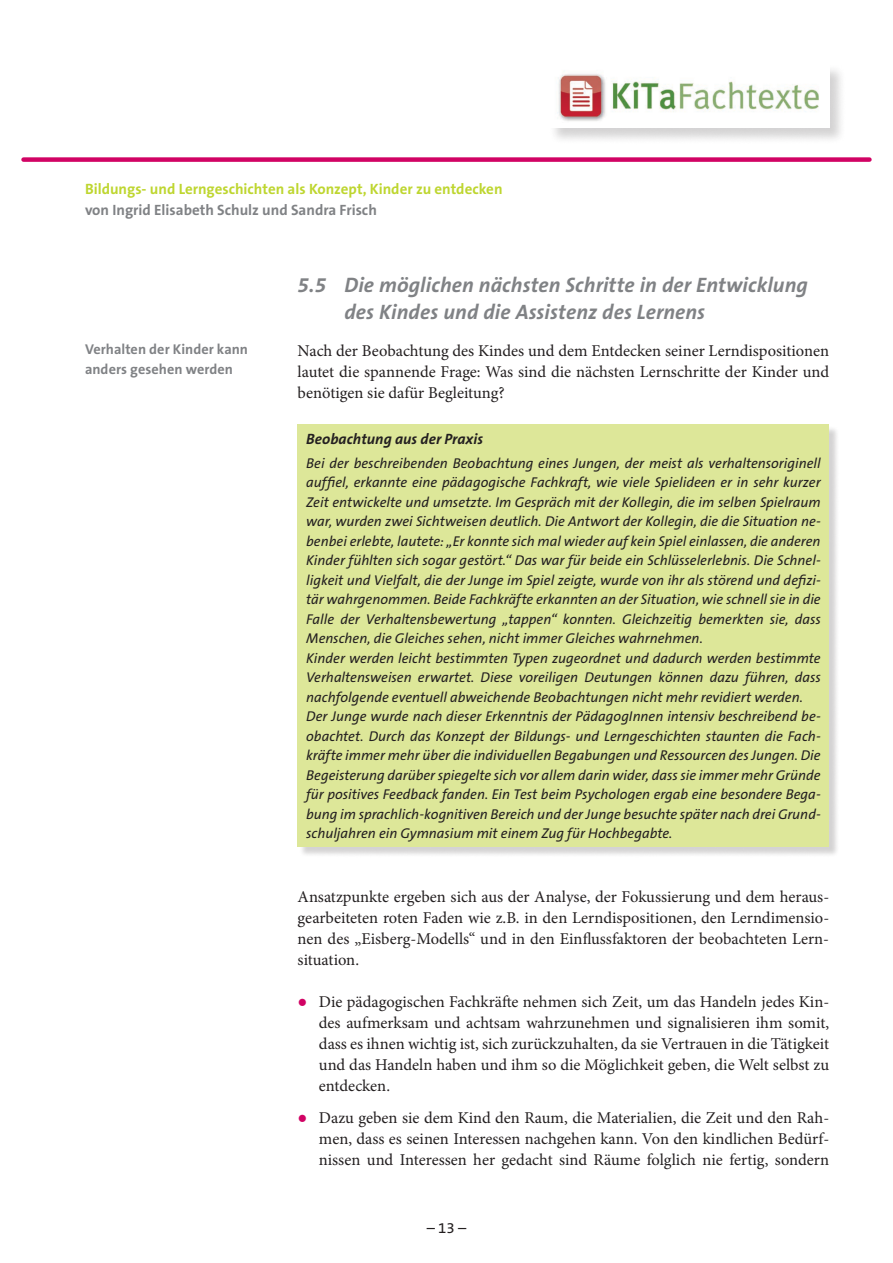
<style>
.page{position:relative;width:893px;height:1263px;background:#fff}
.page>*{position:absolute;margin:0;border:0;box-sizing:border-box;transform-origin:0 0}
.Überschrift_2{font:italic 700 21px/27px "The Sans B7";letter-spacing:.005em;color:#808285}
.Studientext-Fließtex{font:16.5px/21px "Minion Pro";color:#231f20;text-align:justify}
.t1{font:700 15px "The Sans B7";color:#bed630}
.t2{font:700 15px "The Sans B7";color:#808285}
.t3{font:italic 700 15px "The Sans B7";letter-spacing:.005em;color:#231f20}
.t4{font:15px "The Sans B5 Plain";color:#231f20}
.t5{font:italic 14.25px/19.5px "The Sans B5 Plain";color:#231f20}
.t6{font:700 14.25px/19.5px "The Sans B7";letter-spacing:.005em;color:#808285}
.s1{font-family:"Times New Roman";color:#d10364}
</style>
<div class="page">
<div style="left:24px;top:157px;width:845px;height:5px;background:#d10364"></div>
<div style="left:548px;top:63px;width:298px;height:82px;background:#231f20;opacity:.2"></div>
<img style="left:549px;top:64px;width:280px;height:64px">
<div style="left:299px;top:426px;width:541px;height:432px;background:#231f20;opacity:.2"></div>
<div style="left:298px;top:424px;width:531px;height:423px;background:#dde799"></div>
<p class="t1" style="left:85px;top:181px;width:419px">Bildungs- und Lerngeschichten als Konzept, Kinder zu entdecken</p>
<p class="t2" style="left:85px;top:202px;width:293px">von Ingrid Elisabeth Schulz und Sandra Frisch</p>
<p class="t6" style="left:85px;top:340px;width:164px">Verhalten der Kinder kann anders gesehen werden</p>
<p class="Überschrift_2" style="left:344px;top:272px;width:465px;text-indent:-47px">5.5 Die möglichen nächsten Schritte in der Entwicklung des Kindes und die Assistenz des Lernens</p>
<p class="Studientext-Fließtex" style="left:298px;top:340px;width:533px">Nach der Beobachtung des Kindes und dem Entdecken seiner Lerndispositionen lautet die spannende Frage: Was sind die nächsten Lernschritte der Kinder und benötigen sie dafür Begleitung?</p>
<p class="t3" style="left:306px;top:431px;width:178px">Beobachtung aus der Praxis</p>
<p class="t5" style="left:306px;top:454px;width:516px">Bei der beschreibenden Beobachtung eines Jungen, der meist als verhaltensoriginell auffiel, erkannte eine pädagogische Fachkraft, wie viele Spielideen er in sehr kurzer Zeit entwickelte und umsetzte. Im Gespräch mit der Kollegin, die im selben Spielraum war, wurden zwei Sichtweisen deutlich. Die Antwort der Kollegin, die die Situation ne&shy;benbei erlebte, lautete: „Er konnte sich mal wieder auf kein Spiel einlassen, die anderen Kinder fühlten sich sogar gestört.“ Das war für beide ein Schlüsselerlebnis. Die Schnel&shy;ligkeit und Vielfalt, die der Junge im Spiel zeigte, wurde von ihr als störend und defizi&shy;tär wahrgenommen. Beide Fachkräfte erkannten an der Situation, wie schnell sie in die Falle der Verhaltensbewertung „tappen“ konnten. Gleichzeitig bemerkten sie, dass Menschen, die Gleiches sehen, nicht immer Gleiches wahrnehmen.<br>Kinder werden leicht bestimmten Typen zugeordnet und dadurch werden bestimmte Verhaltensweisen erwartet. Diese voreiligen Deutungen können dazu führen, dass nachfolgende eventuell abweichende Beobachtungen nicht mehr revidiert werden.<br>Der Junge wurde nach dieser Erkenntnis der PädagogInnen intensiv beschreibend be&shy;obachtet. Durch das Konzept der Bildungs- und Lerngeschichten staunten die Fach&shy;kräfte immer mehr über die individuellen Begabungen und Ressourcen des Jungen. Die Begeisterung darüber spiegelte sich vor allem darin wider, dass sie immer mehr Gründe für positives Feedback fanden. Ein Test beim Psychologen ergab eine besondere Bega&shy;bung im sprachlich-kognitiven Bereich und der Junge besuchte später nach drei Grund&shy;schuljahren ein Gymnasium mit einem Zug für Hochbegabte.</p>
<p class="Studientext-Fließtex" style="left:298px;top:886px;width:533px">Ansatzpunkte ergeben sich aus der Analyse, der Fokussierung und dem heraus&shy;gearbeiteten roten Faden wie z.B. in den Lerndispositionen, den Lerndimensio&shy;nen des „Eisberg-Modells“ und in den Einflussfaktoren der beobachteten Lern&shy;situation.</p>
<p class="Studientext-Fließtex" style="left:319px;top:991px;width:512px;text-indent:-21px"><span class="s1">●</span> Die pädagogischen Fachkräfte nehmen sich Zeit, um das Handeln jedes Kin&shy;des aufmerksam und achtsam wahrzunehmen und signalisieren ihm somit, dass es ihnen wichtig ist, sich zurückzuhalten, da sie Vertrauen in die Tätigkeit und das Handeln haben und ihm so die Möglichkeit geben, die Welt selbst zu entdecken.</p>
<p class="Studientext-Fließtex" style="left:319px;top:1107px;width:512px;text-indent:-21px"><span class="s1">●</span> Dazu geben sie dem Kind den Raum, die Materialien, die Zeit und den Rah&shy;men, dass es seinen Interessen nachgehen kann. Von den kindlichen Bedürf&shy;nissen und Interessen her gedacht sind Räume folglich nie fertig, sondern</p>
<p class="t4" style="left:427px;top:1219px;width:41px">– 13 –</p>
</div>
